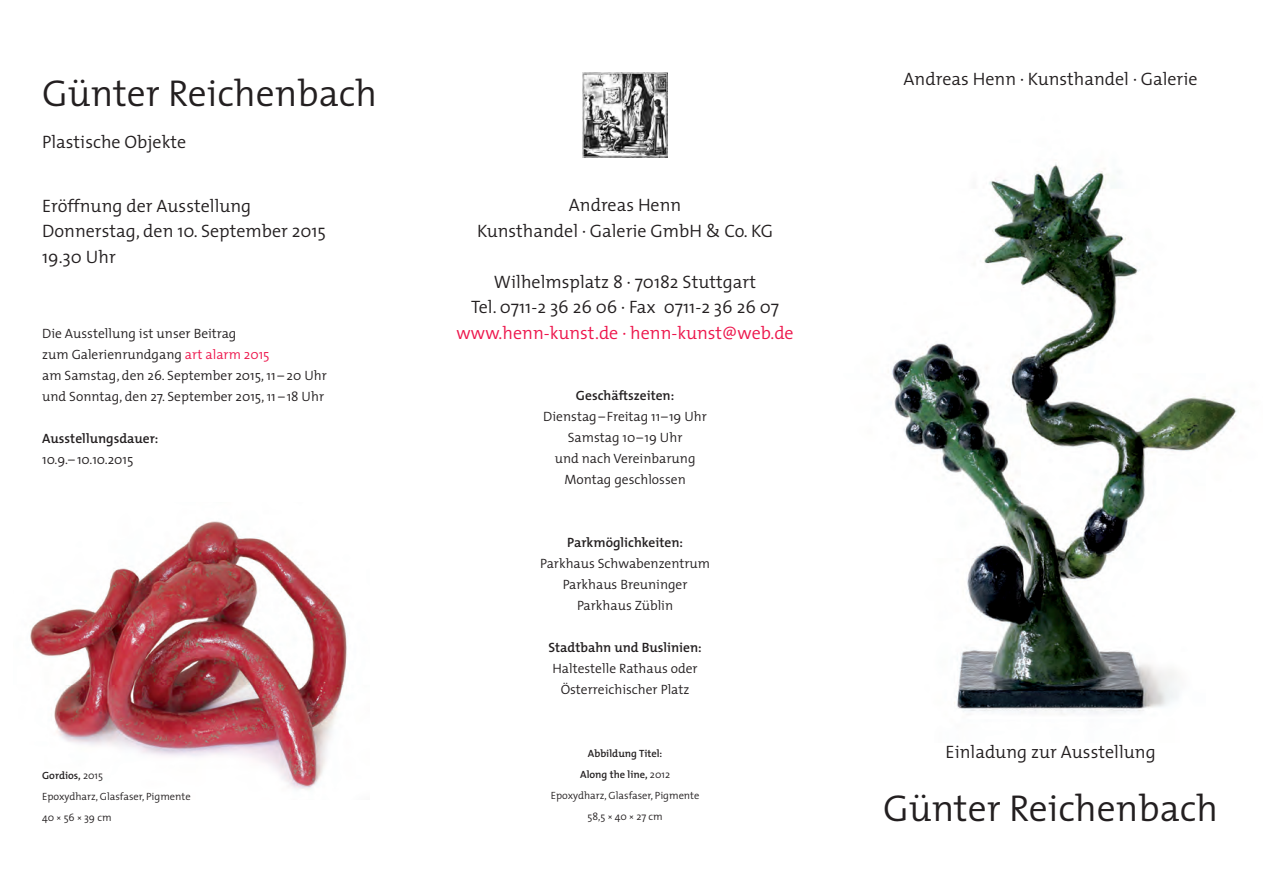
<style>
.page{position:relative;width:1263px;height:894px;background:#fff}
.page>*{position:absolute;margin:0;border:0;box-sizing:border-box;transform-origin:0 0}
.t1{font:300 37.5px "The Mix";color:#231f20}
.t2{font:300 18px "The Mix";color:#231f20}
.t3{font:300 18px "The Mix";color:#ed164c}
.t4{font:300 13.5px "The Mix";color:#231f20}
.t5{font:600 13.5px "The Mix";color:#231f20}
.t6{font:300 10.5px "The Mix";color:#231f20}
.t7{font:600 10.5px "The Mix";color:#231f20}
.s1{color:#ed164c}
.s2{font-weight:300}
.s3{font-family:"Raleway";font-weight:400}
</style>
<div class="page">
<img style="left:892px;top:164px;width:345px;height:551px">
<img style="left:30px;top:521px;width:317px;height:269px">
<img style="left:582px;top:73px;width:85px;height:84px">
<p class="t1" style="left:42px;top:63px;width:336px">Günter Reichenbach</p>
<p class="t2" style="left:42px;top:127px;width:146px">Plastische Objekte</p>
<p class="t2" style="left:42px;top:190px;width:210px">Eröffnung der Ausstellung</p>
<p class="t2" style="left:42px;top:216px;width:285px">Donnerstag, den 10. September 2015</p>
<p class="t2" style="left:42px;top:241px;width:75px">19.30 Uhr</p>
<p class="t4" style="left:42px;top:322px;width:196px">Die Ausstellung ist unser Beitrag</p>
<p class="t4" style="left:42px;top:343px;width:229px">zum Galerienrundgang <span class="s1">art alarm 2015</span></p>
<p class="t4" style="left:42px;top:364px;width:286px">am Samstag, den 26. September 2015, 11 – 20 Uhr</p>
<p class="t4" style="left:42px;top:385px;width:283px">und Sonntag, den 27. September 2015, 11 – 18 Uhr</p>
<p class="t5" style="left:42px;top:427px;width:118px">Ausstellungsdauer:</p>
<p class="t4" style="left:42px;top:448px;width:93px">10.9.– 10.10.2015</p>
<p class="t7" style="left:42px;top:766px;width:62px">Gordios, <span class="s2">2015</span></p>
<p class="t6" style="left:42px;top:787px;width:150px">Epoxydharz, Glasfaser, Pigmente</p>
<p class="t6" style="left:42px;top:808px;width:71px">40 <span class="s3">×</span> 56 <span class="s3">×</span> 39 cm</p>
<p class="t2" style="left:568px;top:190px;width:114px">Andreas Henn</p>
<p class="t2" style="left:477px;top:215px;width:298px">Kunsthandel · Galerie GmbH &amp; Co. KG</p>
<p class="t2" style="left:494px;top:266px;width:263px">Wilhelmsplatz 8 · 70182 Stuttgart</p>
<p class="t2" style="left:471px;top:292px;width:309px">Tel. 0711-2 36 26 06 · Fax 0711-2 36 26 07</p>
<p class="t3" style="left:456px;top:317px;width:338px">www.henn-kunst.de · henn-kunst@web.de</p>
<p class="t5" style="left:575px;top:384px;width:100px">Geschäftszeiten:</p>
<p class="t4" style="left:543px;top:405px;width:165px">Dienstag – Freitag 11–19 Uhr</p>
<p class="t4" style="left:567px;top:426px;width:116px">Samstag 10–19 Uhr</p>
<p class="t4" style="left:554px;top:447px;width:142px">und nach Vereinbarung</p>
<p class="t4" style="left:564px;top:468px;width:123px">Montag geschlossen</p>
<p class="t5" style="left:567px;top:531px;width:117px">Parkmöglichkeiten:</p>
<p class="t4" style="left:540px;top:552px;width:171px">Parkhaus Schwabenzentrum</p>
<p class="t4" style="left:562px;top:573px;width:126px">Parkhaus Breuninger</p>
<p class="t4" style="left:577px;top:594px;width:98px">Parkhaus Züblin</p>
<p class="t5" style="left:548px;top:636px;width:155px">Stadtbahn und Buslinien:</p>
<p class="t4" style="left:552px;top:657px;width:147px">Haltestelle Rathaus oder</p>
<p class="t4" style="left:560px;top:678px;width:130px">Österreichischer Platz</p>
<p class="t7" style="left:587px;top:745px;width:76px">Abbildung Titel:</p>
<p class="t7" style="left:580px;top:766px;width:91px">Along the line, <span class="s2">2012</span></p>
<p class="t6" style="left:550px;top:787px;width:150px">Epoxydharz, Glasfaser, Pigmente</p>
<p class="t6" style="left:587px;top:808px;width:77px">58,5 <span class="s3">×</span> 40 <span class="s3">×</span> 27 cm</p>
<p class="t2" style="left:903px;top:64px;width:295px">Andreas Henn · Kunsthandel · Galerie</p>
<p class="t2" style="left:945px;top:736px;width:211px">Einladung zur Ausstellung</p>
<p class="t1" style="left:882px;top:777px;width:336px">Günter Reichenbach</p>
</div>
